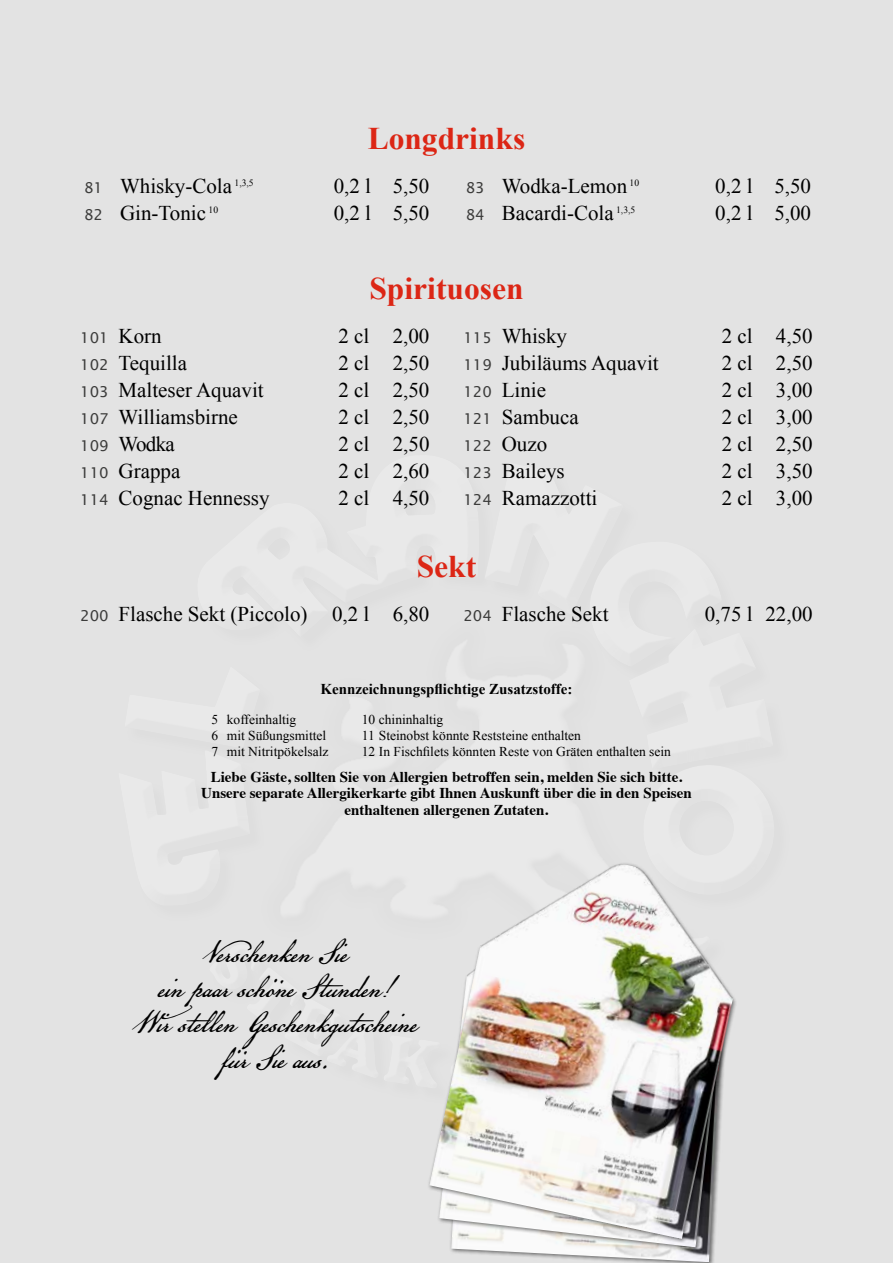
<style>
.page{position:relative;width:893px;height:1263px;background:#e3e3e3}
.page>*{position:absolute;margin:0;border:0;box-sizing:border-box;transform-origin:0 0}
.t1{font:34.5px/35.2px "American Scribe";color:#000;text-align:center}
.t2{font:700 31.5px "Times New Roman";color:#dc2615}
.t3{font:21px "Times New Roman";color:#000}
.t4{font:700 15px/16.5px "Times";color:#000;text-align:center}
.t5{font:700 15px "Times New Roman";color:#000}
.t6{font:13.5px/16.2px "Times New Roman";color:#000}
.s1{font-family:"Lucida Sans";font-size:15px;color:#3c3c3b}
</style>
<div class="page">
<img style="left:464px;top:1253px;width:250px;height:9px">
<img style="left:429px;top:863px;width:307px;height:376px">
<h2 class="t2" style="left:368px;top:117px;width:159px">Longdrinks</h2>
<p class="t3" style="left:84px;top:172px;width:171px"><span class="s1">81</span> Whisky-Cola <sup>1,3,5</sup></p>
<p class="t3" style="left:334px;top:172px;width:97px">0,2 l 5,50</p>
<p class="t3" style="left:84px;top:199px;width:136px"><span class="s1">82</span> Gin-Tonic <sup>10</sup></p>
<p class="t3" style="left:334px;top:199px;width:97px">0,2 l 5,50</p>
<p class="t3" style="left:466px;top:172px;width:175px"><span class="s1">83</span> Wodka-Lemon <sup>10</sup></p>
<p class="t3" style="left:715px;top:172px;width:97px">0,2 l 5,50</p>
<p class="t3" style="left:466px;top:199px;width:171px"><span class="s1">84</span> Bacardi-Cola <sup>1,3,5</sup></p>
<p class="t3" style="left:715px;top:199px;width:97px">0,2 l 5,00</p>
<h2 class="t2" style="left:369px;top:266px;width:156px">Spirituosen</h2>
<p class="t3" style="left:80px;top:322px;width:83px"><span class="s1">101</span> Korn</p>
<p class="t3" style="left:338px;top:322px;width:92px">2 cl 2,00</p>
<p class="t3" style="left:80px;top:349px;width:108px"><span class="s1">102</span> Tequilla</p>
<p class="t3" style="left:338px;top:349px;width:92px">2 cl 2,50</p>
<p class="t3" style="left:80px;top:376px;width:185px"><span class="s1">103</span> Malteser Aquavit</p>
<p class="t3" style="left:338px;top:376px;width:92px">2 cl 2,50</p>
<p class="t3" style="left:80px;top:403px;width:159px"><span class="s1">107</span> Williamsbirne</p>
<p class="t3" style="left:338px;top:403px;width:92px">2 cl 2,50</p>
<p class="t3" style="left:80px;top:430px;width:96px"><span class="s1">109</span> Wodka</p>
<p class="t3" style="left:338px;top:430px;width:92px">2 cl 2,50</p>
<p class="t3" style="left:80px;top:457px;width:102px"><span class="s1">110</span> Grappa</p>
<p class="t3" style="left:338px;top:457px;width:92px">2 cl 2,60</p>
<p class="t3" style="left:80px;top:484px;width:191px"><span class="s1">114</span> Cognac Hennessy</p>
<p class="t3" style="left:338px;top:484px;width:92px">2 cl 4,50</p>
<p class="t3" style="left:463px;top:322px;width:105px"><span class="s1">115</span> Whisky</p>
<p class="t3" style="left:722px;top:322px;width:92px">2 cl 4,50</p>
<p class="t3" style="left:463px;top:349px;width:197px"><span class="s1">119</span> Jubiläums Aquavit</p>
<p class="t3" style="left:722px;top:349px;width:92px">2 cl 2,50</p>
<p class="t3" style="left:463px;top:376px;width:84px"><span class="s1">120</span> Linie</p>
<p class="t3" style="left:722px;top:376px;width:92px">2 cl 3,00</p>
<p class="t3" style="left:463px;top:403px;width:117px"><span class="s1">121</span> Sambuca</p>
<p class="t3" style="left:722px;top:403px;width:92px">2 cl 3,00</p>
<p class="t3" style="left:463px;top:430px;width:85px"><span class="s1">122</span> Ouzo</p>
<p class="t3" style="left:722px;top:430px;width:92px">2 cl 2,50</p>
<p class="t3" style="left:463px;top:457px;width:103px"><span class="s1">123</span> Baileys</p>
<p class="t3" style="left:722px;top:457px;width:92px">2 cl 3,50</p>
<p class="t3" style="left:463px;top:484px;width:135px"><span class="s1">124</span> Ramazzotti</p>
<p class="t3" style="left:722px;top:484px;width:92px">2 cl 3,00</p>
<h2 class="t2" style="left:417px;top:544px;width:61px">Sekt</h2>
<p class="t3" style="left:80px;top:600px;width:351px"><span class="s1">200</span> Flasche Sekt (Piccolo) 0,2 l 6,80</p>
<p class="t3" style="left:463px;top:600px;width:147px"><span class="s1">204</span> Flasche Sekt</p>
<p class="t3" style="left:705px;top:600px;width:109px">0,75 l 22,00</p>
<p class="t5" style="left:320px;top:678px;width:254px">Kennzeichnungspflichtige Zusatzstoffe:</p>
<p class="t6" style="left:212px;top:711px;width:118px">5 koffeinhaltig<br>6 mit Süßungsmittel<br>7 mit Nitritpökelsalz</p>
<p class="t6" style="left:362px;top:711px;width:311px">10 chininhaltig<br>11 Steinobst könnte Reststeine enthalten<br>12 In Fischfilets könnten Reste von Gräten enthalten sein</p>
<p class="t4" style="left:201px;top:767px;width:492px">Liebe Gäste, sollten Sie von Allergien betroffen sein, melden Sie sich bitte.<br>Unsere separate Allergikerkarte gibt Ihnen Auskunft über die in den Speisen enthaltenen allergenen Zutaten.</p>
<h1 class="t1" style="left:133px;top:931px;width:286px">Verschenken Sie<br>ein paar schöne Stunden!<br>Wir stellen Geschenkgutscheine für Sie aus.</h1>
</div>
